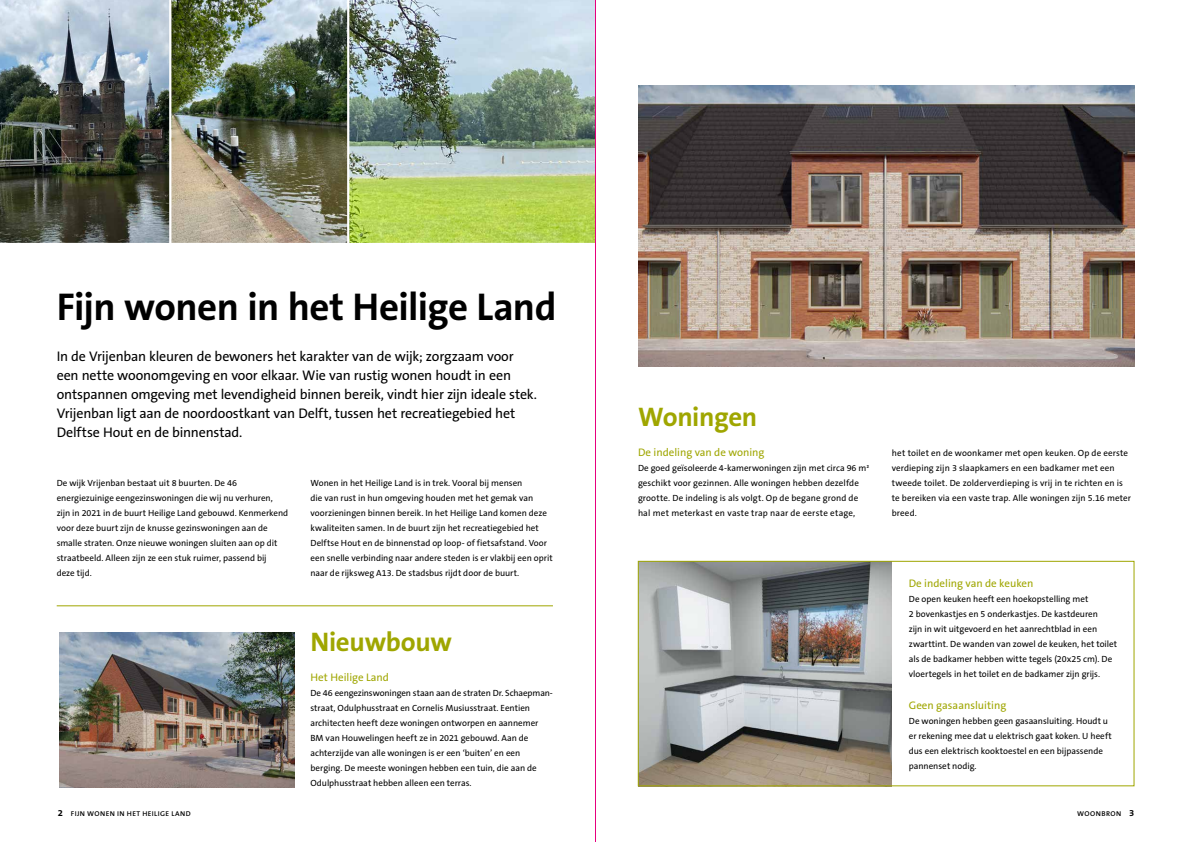
<style>
.page{position:relative;width:1191px;height:842px;background:#fff}
.page>*{position:absolute;margin:0;border:0;box-sizing:border-box;transform-origin:0 0}
.t1{font:700 39px "The Sans B7";letter-spacing:-.02em;color:#000}
.t2{font:700 27px "The Sans B7";letter-spacing:-.01em;color:#9fa600}
.t3{font:14px/19px "The Sans B5 Plain";letter-spacing:-.015em;color:#000}
.t4{font:11px "The Sans B5 Plain";color:#9fa600}
.t5{font:9px/15px "The Sans B5 Plain";color:#000}
.t6{font:600 7px "The Sans B6";letter-spacing:.055em;color:#000;scale:1.05 1}
.s1{font-family:"The Sans B7";font-weight:700;font-size:9px}
</style>
<div class="page">
<img style="left:640px;top:563px;width:251px;height:221px">
<div style="left:638px;top:561px;width:496px;height:225px;border:1px solid #9fa600"></div>
<hr style="left:57px;top:606px;width:496px;height:1px;background:#9fa600">
<img style="left:0;top:0;width:169px;height:243px">
<img style="left:169px;top:0;width:178px;height:243px">
<img style="left:347px;top:0;width:248px;height:243px">
<img style="left:60px;top:633px;width:235px;height:154px">
<img style="left:638px;top:85px;width:496px;height:281px">
<hr style="left:595px;top:0;width:1px;height:842px;background:#e6007e">
<h1 class="t1" style="left:57px;top:286px;width:501px">Fijn wonen in het Heilige Land</h1>
<p class="t3" style="left:57px;top:348px;width:482px">In de Vrijenban kleuren de bewoners het karakter van de wijk; zorgzaam voor een nette woonomgeving en voor elkaar. Wie van rustig wonen houdt in een ontspannen omgeving met levendigheid binnen bereik, vindt hier zijn ideale stek.<br>Vrijenban ligt aan de noordoostkant van Delft, tussen het recreatiegebied het Delftse Hout en de binnenstad.</p>
<p class="t5" style="left:57px;top:476px;width:233px">De wijk Vrijenban bestaat uit 8 buurten. De 46 energiezuinige eengezinswoningen die wij nu verhuren, zijn in 2021 in de buurt Heilige Land gebouwd. Kenmerkend voor deze buurt zijn de knusse gezinswoningen aan de smalle straten. Onze nieuwe woningen sluiten aan op dit straatbeeld. Alleen zijn ze een stuk ruimer, passend bij<br>deze tijd.</p>
<p class="t5" style="left:310px;top:476px;width:244px">Wonen in het Heilige Land is in trek. Vooral bij mensen<br>die van rust in hun omgeving houden met het gemak van voorzieningen binnen bereik. In het Heilige Land komen deze kwaliteiten samen. In de buurt zijn het recreatiegebied het Delftse Hout en de binnenstad op loop- of fietsafstand. Voor een snelle verbinding naar andere steden is er vlakbij een oprit naar de rijksweg A13. De stadsbus rijdt door de buurt.</p>
<h2 class="t2" style="left:310px;top:628px;width:143px">Nieuwbouw</h2>
<p class="t4" style="left:310px;top:672px;width:80px">Het Heilige Land</p>
<p class="t5" style="left:310px;top:686px;width:243px">De 46 eengezinswoningen staan aan de straten Dr. Schaepman&shy;straat, Odulphusstraat en Cornelis Musiusstraat. Eentien architecten heeft deze woningen ontworpen en aannemer BM van Houwelingen heeft ze in 2021 gebouwd. Aan de achterzijde van alle woningen is er een ‘buiten’ en een berging. De meeste woningen hebben een tuin, die aan de Odulphusstraat hebben alleen een terras.</p>
<h2 class="t2" style="left:638px;top:403px;width:121px">Woningen</h2>
<p class="t4" style="left:638px;top:447px;width:128px">De indeling van de woning</p>
<p class="t5" style="left:638px;top:461px;width:233px">De goed geïsoleerde 4-kamerwoningen zijn met circa 96 m² geschikt voor gezinnen. Alle woningen hebben dezelfde grootte. De indeling is als volgt. Op de begane grond de hal met meterkast en vaste trap naar de eerste etage,</p>
<p class="t5" style="left:891px;top:446px;width:241px">het toilet en de woonkamer met open keuken. Op de eerste verdieping zijn 3 slaapkamers en een badkamer met een tweede toilet. De zolderverdieping is vrij in te richten en is te bereiken via een vaste trap. Alle woningen zijn 5.16 meter breed.</p>
<p class="t4" style="left:909px;top:577px;width:126px">De indeling van de keuken</p>
<p class="t5" style="left:909px;top:591px;width:210px">De open keuken heeft een hoekopstelling met<br>2 bovenkastjes en 5 onderkastjes. De kastdeuren<br>zijn in wit uitgevoerd en het aanrechtblad in een zwarttint. De wanden van zowel de keuken, het toilet als de badkamer hebben witte tegels (20x25 cm). De vloertegels in het toilet en de badkamer zijn grijs.</p>
<p class="t4" style="left:909px;top:699px;width:99px">Geen gasaansluiting</p>
<p class="t5" style="left:909px;top:713px;width:204px">De woningen hebben geen gasaansluiting. Houdt u er rekening mee dat u elektrisch gaat koken. U heeft dus een elektrisch kooktoestel en een bijpassende pannenset nodig.</p>
<p class="t6" style="left:58px;top:810px;width:128px"><span class="s1">2</span> FIJN WONEN IN HET HEILIGE LAND</p>
<p class="t6" style="left:1077px;top:810px;width:56px">WOONBRON <span class="s1">3</span></p>
</div>
